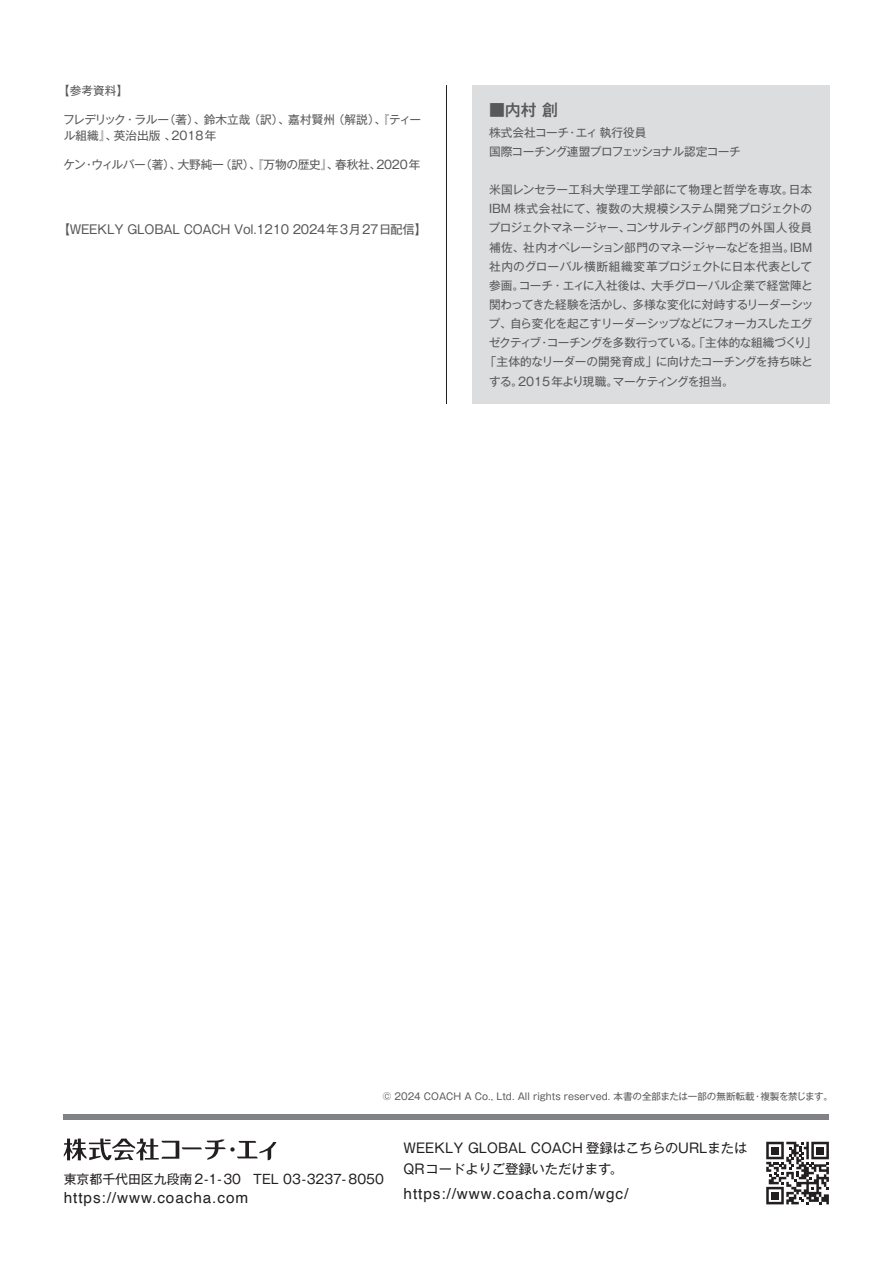
<style>
.page{position:relative;width:893px;height:1263px;background:#fff}
.page>*{position:absolute;margin:0;border:0;box-sizing:border-box;transform-origin:0 0}
.t1{font:500 15.9px "Gothic MB101 Pr 6 N";color:#57585a}
.t2{font:15.3px "Helvetica";letter-spacing:.06em;color:#231f20}
.t3{font:13.2px/20.4px "Gothic MB101 Pro";color:#231f20}
.t4{font:12.9px "Gothic MB101 Pr 6 N";color:#231f20}
.t5{font:12.15px "Gothic MB101 Pr 6 N";letter-spacing:-.02em;color:#57585a}
.t6{font:11.7px "Gothic MB101 Pr 6 N";letter-spacing:-.02em;color:#57585a}
.t7{font:11.7px/15.9px "Gothic MB101 Pr 6 N";color:#57585a}
.t8{font:11.7px "Gothic MB101 Pr 6 N";letter-spacing:-.045em;color:#57585a}
.t9{font:11.7px/19.2px "Gothic MB101 Pr 6 N";letter-spacing:-.04em;color:#57585a}
.t10{font:11.7px "Gothic MB101 Pr 6 N";letter-spacing:.03em;color:#57585a}
.t11{font:11.7px "Gothic MB101 Pr 6 N";letter-spacing:.005em;color:#57585a}
.t12{font:9.6px "Gothic MB101 Pr 6 N";color:#57585a}
</style>
<div class="page">
<hr style="left:446px;top:85px;width:1px;height:319px;background:#231f20">
<svg style="left:766px;top:1142px;width:63px;height:62px"></svg>
<svg style="left:64px;top:1138px;width:212px;height:22px"></svg>
<div style="left:64px;top:1114px;width:765px;height:6px;background:#808285"></div>
<div style="left:472px;top:85px;width:357px;height:319px;background:#dcdddf"></div>
<p class="t6" style="left:58px;top:81px;width:72px">【参考資料】</p>
<p class="t7" style="left:63px;top:111px;width:359px">フレデリック・ラルー（著）、鈴木立哉（訳）、嘉村賢州（解説）、『ティール組織』、英治出版 、2018年</p>
<p class="t6" style="left:64px;top:155px;width:358px">ケン・ウィルバー（著）、大野純一（訳）、『万物の歴史』、春秋社、2020年</p>
<p class="t5" style="left:58px;top:219px;width:371px">【WEEKLY GLOBAL COACH Vol.1210 2024年3月27日配信】</p>
<h1 class="t1" style="left:489px;top:97px;width:71px">■内村 創</h1>
<p class="t9" style="left:489px;top:122px;width:253px">株式会社コーチ・エィ 執行役員<br>国際コーチング連盟プロフェッショナル認定コーチ</p>
<p class="t10" style="left:489px;top:180px;width:325px">米国レンセラー工科大学理工学部にて物理と哲学を専攻。日本</p>
<p class="t7" style="left:489px;top:200px;width:325px">IBM 株式会社にて、複数の大規模システム開発プロジェクトの</p>
<p class="t6" style="left:488px;top:218px;width:325px">プロジェクトマネージャー、コンサルティング部門の外国人役員</p>
<p class="t6" style="left:489px;top:237px;width:325px">補佐、社内オペレーション部門のマネージャーなどを担当。IBM</p>
<p class="t11" style="left:489px;top:257px;width:325px">社内のグローバル横断組織変革プロジェクトに日本代表として</p>
<p class="t6" style="left:489px;top:276px;width:325px">参画。コーチ・エィに入社後は、大手グローバル企業で経営陣と</p>
<p class="t6" style="left:489px;top:295px;width:326px">関わってきた経験を活かし、多様な変化に対峙するリーダーシッ</p>
<p class="t8" style="left:488px;top:314px;width:326px">プ、自ら変化を起こすリーダーシップなどにフォーカスしたエグ</p>
<p class="t8" style="left:489px;top:333px;width:329px">ゼクティブ・コーチングを多数行っている。「主体的な組織づくり」</p>
<p class="t6" style="left:485px;top:352px;width:330px">「主体的なリーダーの開発育成」に向けたコーチングを持ち味と</p>
<p class="t6" style="left:489px;top:371px;width:246px">する。2015年より現職。マーケティングを担当。</p>
<p class="t12" style="left:383px;top:1088px;width:452px">© 2024 COACH A Co., Ltd. All rights reserved. 本書の全部または一部の無断転載・複製を禁じます。</p>
<p class="t4" style="left:64px;top:1168px;width:322px">東京都千代田区九段南 2-1-30 TEL 03-3237- 8050</p>
<h2 class="t2" style="left:64px;top:1186px;width:186px">https://www.coacha.com</h2>
<p class="t3" style="left:404px;top:1136px;width:345px">WEEKLY GLOBAL COACH 登録はこちらのURLまたは<br>QRコードよりご登録いただけます。</p>
<h2 class="t2" style="left:404px;top:1181px;width:226px">https://www.coacha.com/wgc/</h2>
</div>
